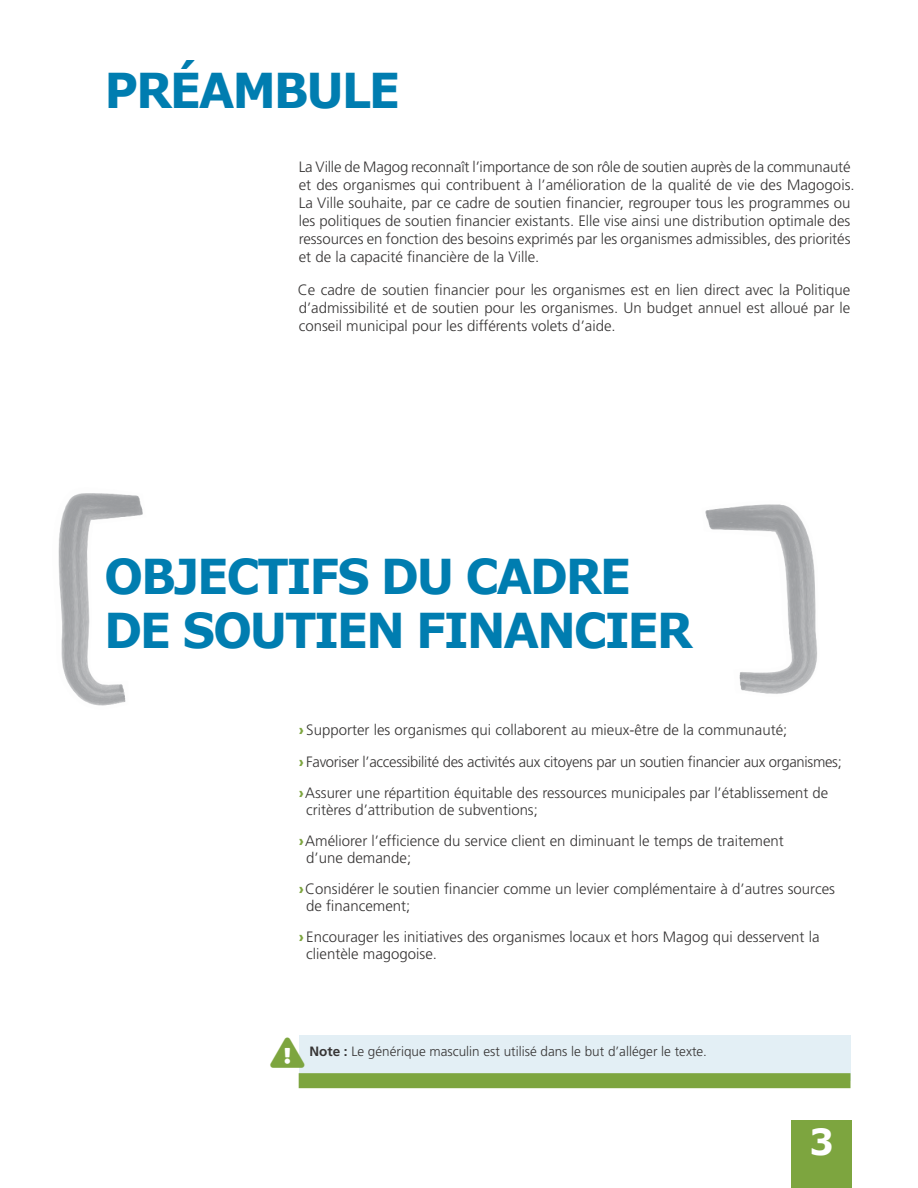
<style>
.page{position:relative;width:918px;height:1188px;background:#fff}
.page>*{position:absolute;margin:0;border:0;box-sizing:border-box;transform-origin:0 0}
.t1{font:700 48px "Verdana";letter-spacing:-.05em;color:#007db0;scale:.96 1}
.t2{font:700 36px "Verdana";color:#fff;scale:.96 1}
.t3{font:300 15px "Frutiger LT Std";color:#373535}
.t4{font:300 15px "Frutiger LT Std";letter-spacing:-.02em;color:#373535}
.t5{font:300 13.5px "Frutiger LT Std";color:#373535}
.s1{font-weight:900;color:#7da53f}
.s2{font-weight:700}
</style>
<div class="page">
<div style="left:792px;top:1121px;width:60px;height:67px;background:#7da53f"></div>
<div style="left:299px;top:1035px;width:551px;height:46px;background:#e3eff5"></div>
<div style="left:299px;top:1073px;width:551px;height:15px;background:#7da53f"></div>
<img style="left:58px;top:493px;width:85px;height:213px">
<img style="left:705px;top:504px;width:112px;height:190px">
<p class="t1" style="left:105px;top:71px;width:309px">PRÉAMBULE</p>
<p class="t3" style="left:299px;top:161px;width:553px">La Ville de Magog reconnaît l’importance de son rôle de soutien auprès de la communauté</p>
<p class="t3" style="left:299px;top:179px;width:557px">et des organismes qui contribuent à l’amélioration de la qualité de vie des Magogois.</p>
<p class="t3" style="left:299px;top:197px;width:553px">La Ville souhaite, par ce cadre de soutien financier, regrouper tous les programmes ou</p>
<p class="t3" style="left:299px;top:215px;width:553px">les politiques de soutien financier existants. Elle vise ainsi une distribution optimale des</p>
<p class="t3" style="left:299px;top:233px;width:553px">ressources en fonction des besoins exprimés par les organismes admissibles, des priorités</p>
<p class="t3" style="left:299px;top:251px;width:242px">et de la capacité financière de la Ville.</p>
<p class="t3" style="left:298px;top:284px;width:554px">Ce cadre de soutien financier pour les organismes est en lien direct avec la Politique</p>
<p class="t3" style="left:299px;top:302px;width:553px">d’admissibilité et de soutien pour les organismes. Un budget annuel est alloué par le</p>
<p class="t3" style="left:299px;top:320px;width:318px">conseil municipal pour les différents volets d’aide.</p>
<p class="t1" style="left:104px;top:557px;width:550px">OBJECTIFS DU CADRE</p>
<p class="t1" style="left:104px;top:611px;width:615px">DE SOUTIEN FINANCIER</p>
<p class="t3" style="left:299px;top:724px;width:490px"><span class="s1">›</span> Supporter les organismes qui collaborent au mieux-être de la communauté;</p>
<p class="t4" style="left:299px;top:755px;width:545px"><span class="s1">›</span> Favoriser l’accessibilité des activités aux citoyens par un soutien financier aux organismes;</p>
<p class="t3" style="left:299px;top:787px;width:531px"><span class="s1">›</span>Assurer une répartition équitable des ressources municipales par l’établissement de</p>
<p class="t3" style="left:306px;top:803px;width:233px">critères d’attribution de subventions;</p>
<p class="t3" style="left:299px;top:835px;width:487px"><span class="s1">›</span>Améliorer l’efficience du service client en diminuant le temps de traitement</p>
<p class="t3" style="left:306px;top:851px;width:107px">d’une demande;</p>
<p class="t3" style="left:299px;top:883px;width:538px"><span class="s1">›</span>Considérer le soutien financier comme un levier complémentaire à d’autres sources</p>
<p class="t3" style="left:306px;top:899px;width:106px">de financement;</p>
<p class="t3" style="left:299px;top:931px;width:522px"><span class="s1">›</span> Encourager les initiatives des organismes locaux et hors Magog qui desservent la</p>
<p class="t3" style="left:306px;top:947px;width:132px">clientèle magogoise.</p>
<p class="t5" style="left:309px;top:1046px;width:399px"><span class="s2">Note :</span> Le générique masculin est utilisé dans le but d’alléger le texte.</p>
<p class="t2" style="left:810px;top:1127px;width:27px">3</p>
</div>
